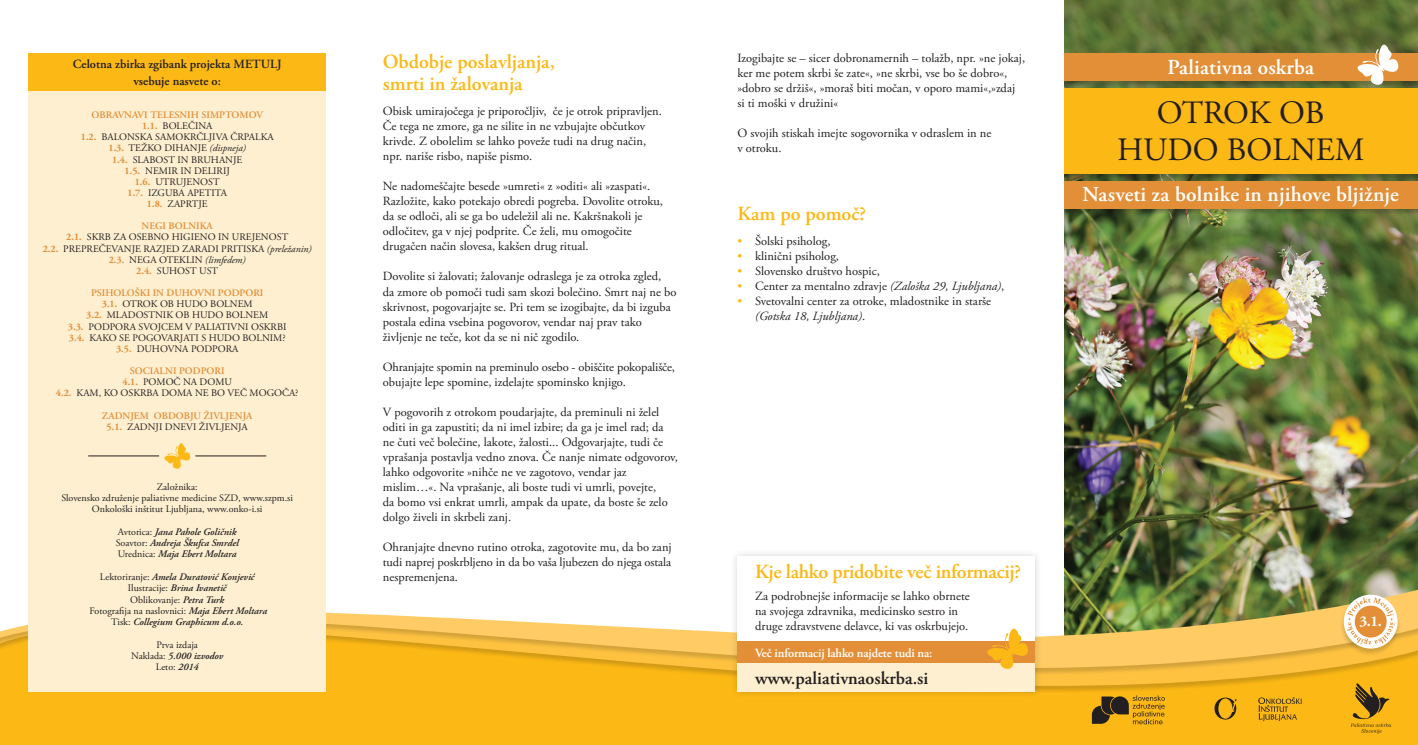
<style>
.page{position:relative;width:1418px;height:745px;background:#fff}
.page>*{position:absolute;margin:0;border:0;box-sizing:border-box;transform-origin:0 0}
.t1{font:32.5px/37.5px "Adobe Garamond Pro";color:#231f20;text-align:center}
.t2{font:600 21.25px "Adobe Garamond Pro";letter-spacing:.01em;color:#fff}
.t3{font:600 20px/21.9px "Adobe Garamond Pro";color:#fcb814}
.t4{font:600 18.12px "Adobe Garamond Pro";color:#231f20}
.t5{font:700 15px "Adobe Garamond Pro";color:#fff}
.t6{font:12.5px/15px "Adobe Garamond Pro";color:#231f20}
.t7{font:600 12.5px "Adobe Garamond Pro";color:#231f20}
.t8{font:600 12.5px "Adobe Garamond Pro";letter-spacing:-.01em;color:#fff}
.t9{font:10px "Adobe Garamond Pro";color:#231f20}
.t10{font:italic 600 10px "Adobe Garamond Pro";color:#231f20}
.t11{font:600 10px "Adobe Garamond Pro";color:#e28f38}
.s1{font-weight:700;color:#e28f38}
.s2{font-style:italic}
.s3{font-weight:400;font-style:normal}
.s4{font-weight:600;font-style:italic}
.s5{color:#fcb814}
</style>
<div class="page">
<img style="left:1064px;top:0;width:353px;height:586px">
<div style="left:1059px;top:87px;width:358px;height:94px;background:#231f20;opacity:.3"></div>
<div style="left:1063px;top:88px;width:354px;height:86px;background:#fcb814"></div>
<div style="left:1059px;top:53px;width:358px;height:35px;background:#231f20;opacity:.3"></div>
<div style="left:1063px;top:53px;width:354px;height:28px;background:#e28f38"></div>
<div style="left:1059px;top:180px;width:358px;height:36px;background:#231f20;opacity:.3"></div>
<div style="left:1063px;top:181px;width:354px;height:27px;background:#e28f38"></div>
<svg style="left:1357px;top:44px;width:41px;height:41px"></svg>
<div style="left:1045px;top:0;width:18px;height:744px;background:#fff"></div>
<div style="left:0;top:701px;width:1417px;height:43px;background:#fcb814"></div>
<svg style="left:0;top:682px;width:1417px;height:19px;background:#fab718"></svg>
<svg style="left:0;top:586px;width:1417px;height:96px"></svg>
<svg style="left:1350px;top:682px;width:41px;height:51px;background:#c39016"></svg>
<svg style="left:1091px;top:695px;width:73px;height:28px;background:#a37918"></svg>
<svg style="left:1258px;top:696px;width:43px;height:24px"></svg>
<svg style="left:1214px;top:697px;width:22px;height:22px"></svg>
<div style="left:1339px;top:594px;width:62px;height:61px;background:#231f20;opacity:.2"></div>
<svg style="left:1343px;top:594px;width:54px;height:54px"></svg>
<svg style="left:1346px;top:597px;width:49px;height:47px"></svg>
<div style="left:730px;top:548px;width:312px;height:150px;background:#231f20;opacity:.2"></div>
<div style="left:737px;top:556px;width:298px;height:135px;background:#fff"></div>
<div style="left:737px;top:640px;width:298px;height:51px;background:#feefd0"></div>
<div style="left:737px;top:640px;width:298px;height:22px;background:#e28f38"></div>
<svg style="left:987px;top:628px;width:41px;height:40px"></svg>
<div style="left:28px;top:53px;width:298px;height:638px;background:#feefd0"></div>
<hr style="left:88px;top:455px;width:71px;height:1px;background:#231f20">
<hr style="left:195px;top:455px;width:71px;height:1px;background:#231f20">
<svg style="left:164px;top:443px;width:26px;height:25px"></svg>
<div style="left:28px;top:53px;width:298px;height:38px;background:#fcb814"></div>
<p class="t7" style="left:73px;top:57px;width:210px">Celotna zbirka zgibank projekta METULJ</p>
<p class="t7" style="left:133px;top:73px;width:89px">vsebuje nasvete o:</p>
<p class="t11" style="left:92px;top:109px;width:173px">OBRAVNAVI TELESNIH SIMPTOMOV</p>
<p class="t9" style="left:142px;top:120px;width:72px"><span class="s1">1.1.</span> BOLEČINA</p>
<p class="t9" style="left:81px;top:131px;width:194px"><span class="s1">1.2.</span> BALONSKA SAMOKRČLJIVA ČRPALKA</p>
<p class="t9" style="left:108px;top:142px;width:139px"><span class="s1">1.3.</span> TEŽKO DIHANJE <span class="s2">(dispneja)</span></p>
<p class="t9" style="left:112px;top:153px;width:132px"><span class="s1">1.4.</span> SLABOST IN BRUHANJE</p>
<p class="t9" style="left:125px;top:164px;width:107px"><span class="s1">1.5.</span> NEMIR IN DELIRIJ</p>
<p class="t9" style="left:135px;top:175px;width:86px"><span class="s1">1.6.</span> UTRUJENOST</p>
<p class="t9" style="left:127px;top:187px;width:101px"><span class="s1">1.7.</span> IZGUBA APETITA</p>
<p class="t9" style="left:147px;top:198px;width:62px"><span class="s1">1.8.</span> ZAPRTJE</p>
<p class="t11" style="left:142px;top:220px;width:73px">NEGI BOLNIKA</p>
<p class="t9" style="left:66px;top:231px;width:223px"><span class="s1">2.1.</span> SKRB ZA OSEBNO HIGIENO IN UREJENOST</p>
<p class="t9" style="left:43px;top:242px;width:270px"><span class="s1">2.2.</span> PREPREČEVANJE RAZJED ZARADI PRITISKA <span class="s2">(preležanin)</span></p>
<p class="t9" style="left:109px;top:253px;width:139px"><span class="s1">2.3.</span> NEGA OTEKLIN <span class="s2">(limfedem)</span></p>
<p class="t9" style="left:136px;top:264px;width:83px"><span class="s1">2.4.</span> SUHOST UST</p>
<p class="t11" style="left:91px;top:287px;width:174px">PSIHOLOŠKI IN DUHOVNI PODPORI</p>
<p class="t9" style="left:102px;top:298px;width:152px"><span class="s1">3.1.</span> OTROK OB HUDO BOLNEM</p>
<p class="t9" style="left:86px;top:309px;width:183px"><span class="s1">3.2.</span> MLADOSTNIK OB HUDO BOLNEM</p>
<p class="t9" style="left:68px;top:320px;width:220px"><span class="s1">3.3.</span> PODPORA SVOJCEM V PALIATIVNI OSKRBI</p>
<p class="t9" style="left:69px;top:331px;width:218px"><span class="s1">3.4.</span> KAKO SE POGOVARJATI S HUDO BOLNIM?</p>
<p class="t9" style="left:116px;top:342px;width:124px"><span class="s1">3.5.</span> DUHOVNA PODPORA</p>
<p class="t11" style="left:130px;top:365px;width:96px">SOCIALNI PODPORI</p>
<p class="t9" style="left:122px;top:376px;width:111px"><span class="s1">4.1.</span> POMOČ NA DOMU</p>
<p class="t9" style="left:56px;top:387px;width:244px"><span class="s1">4.2.</span> KAM, KO OSKRBA DOMA NE BO VEČ MOGOČA?</p>
<p class="t11" style="left:102px;top:409px;width:152px">ZADNJEM OBDOBJU ŽIVLJENJA</p>
<p class="t9" style="left:107px;top:420px;width:143px"><span class="s1">5.1.</span> ZADNJI DNEVI ŽIVLJENJA</p>
<p class="t9" style="left:157px;top:480px;width:42px">Založnika:</p>
<p class="t9" style="left:61px;top:491px;width:233px">Slovensko združenje paliativne medicine SZD, www.szpm.si</p>
<p class="t9" style="left:92px;top:503px;width:172px">Onkološki inštitut Ljubljana, www.onko-i.si</p>
<p class="t10" style="left:118px;top:525px;width:120px"><span class="s3">Avtorica:</span> Jana Pahole Goličnik</p>
<p class="t10" style="left:116px;top:537px;width:124px"><span class="s3">Soavtor:</span> Andreja Škufca Smrdel</p>
<p class="t10" style="left:118px;top:548px;width:120px"><span class="s3">Urednica:</span> Maja Ebert Moltara</p>
<p class="t10" style="left:100px;top:570px;width:156px"><span class="s3">Lektoriranje:</span> Amela Duratović Konjević</p>
<p class="t10" style="left:128px;top:582px;width:100px"><span class="s3">Ilustracije:</span> Brina Ivanetič</p>
<p class="t9" style="left:130px;top:593px;width:95px">Oblikovanje: <span class="s4">Petra Turk</span></p>
<p class="t9" style="left:90px;top:604px;width:179px">Fotografija na naslovnici: <span class="s4">Maja Ebert Moltara</span></p>
<p class="t10" style="left:111px;top:615px;width:133px"><span class="s3">Tisk:</span> Collegium Graphicum d.o.o.</p>
<p class="t9" style="left:156px;top:638px;width:43px">Prva izdaja</p>
<p class="t10" style="left:131px;top:649px;width:93px"><span class="s3">Naklada:</span> 5.000 izvodov</p>
<p class="t9" style="left:156px;top:660px;width:44px">Leto: <span class="s4">2014</span></p>
<p class="t3" style="left:383px;top:51px;width:173px">Obdobje poslavljanja, smrti in žalovanja</p>
<p class="t6" style="left:383px;top:104px;width:280px">Obisk umirajočega je priporočljiv, če je otrok pripravljen.<br>Če tega ne zmore, ga ne silite in ne vzbujajte občutkov krivde. Z obolelim se lahko poveže tudi na drug način, npr. nariše risbo, napiše pismo.</p>
<p class="t6" style="left:383px;top:179px;width:269px">Ne nadomeščajte besede »umreti« z »oditi« ali »zaspati«.</p>
<p class="t6" style="left:383px;top:194px;width:282px">Razložite, kako potekajo obredi pogreba. Dovolite otroku, da se odloči, ali se ga bo udeležil ali ne. Kakršnakoli je odločitev, ga v njej podprite. Če želi, mu omogočite drugačen način slovesa, kakšen drug ritual.</p>
<p class="t6" style="left:383px;top:269px;width:295px">Dovolite si žalovati; žalovanje odraslega je za otroka zgled,<br>da zmore ob pomoči tudi sam skozi bolečino. Smrt naj ne bo skrivnost, pogovarjajte se. Pri tem se izogibajte, da bi izguba postala edina vsebina pogovorov, vendar naj prav tako življenje ne teče, kot da se ni nič zgodilo.</p>
<p class="t6" style="left:383px;top:359px;width:294px">Ohranjajte spomin na preminulo osebo - obiščite pokopališče, obujajte lepe spomine, izdelajte spominsko knjigo.</p>
<p class="t6" style="left:383px;top:404px;width:296px">V pogovorih z otrokom poudarjajte, da preminuli ni želel oditi in ga zapustiti; da ni imel izbire; da ga je imel rad; da ne čuti več bolečine, lakote, žalosti... Odgovarjajte, tudi če vprašanja postavlja vedno znova. Če nanje nimate odgovorov, lahko odgovorite »nihče ne ve zagotovo, vendar jaz mislim…«. Na vprašanje, ali boste tudi vi umrli, povejte,<br>da bomo vsi enkrat umrli, ampak da upate, da boste še zelo dolgo živeli in skrbeli zanj.</p>
<p class="t6" style="left:383px;top:539px;width:290px;text-align:justify">Ohranjajte dnevno rutino otroka, zagotovite mu, da bo zanj tudi naprej poskrbljeno in da bo vaša ljubezen do njega ostala nespremenjena.</p>
<p class="t6" style="left:737px;top:51px;width:289px">Izogibajte se – sicer dobronamernih – tolažb, npr. »ne jokaj, ker me potem skrbi še zate«, »ne skrbi, vse bo še dobro«, »dobro se držiš«, »moraš biti močan, v oporo mami«,»zdaj si ti moški v družini«</p>
<p class="t6" style="left:737px;top:126px;width:255px">O svojih stiskah imejte sogovornika v odraslem in ne v otroku.</p>
<p class="t3" style="left:737px;top:202px;width:130px">Kam po pomoč?</p>
<p class="t6" style="left:737px;top:234px;width:95px"><span class="s5">•</span> Šolski psiholog,</p>
<p class="t6" style="left:737px;top:249px;width:103px"><span class="s5">•</span> klinični psiholog,</p>
<p class="t6" style="left:737px;top:264px;width:144px"><span class="s5">•</span> Slovensko društvo hospic,</p>
<p class="t6" style="left:737px;top:279px;width:268px"><span class="s5">•</span> Center za mentalno zdravje <span class="s2">(Zaloška 29, Ljubljana)</span>,</p>
<p class="t6" style="left:755px;top:294px;width:237px;text-indent:-18px"><span class="s5">•</span> Svetovalni center za otroke, mladostnike in starše <span class="s2">(Gotska 18, Ljubljana)</span>.</p>
<p class="t2" style="left:1167px;top:55px;width:148px">Paliativna oskrba</p>
<p class="t1" style="left:1117px;top:95px;width:249px">OTROK OB<br>HUDO BOLNEM</p>
<p class="t2" style="left:1082px;top:182px;width:318px">Nasveti za bolnike in njihove bljižnje</p>
<p class="t3" style="left:755px;top:560px;width:267px">Kje lahko pridobite več informacij?</p>
<p class="t6" style="left:755px;top:588px;width:216px">Za podrobnejše informacije se lahko obrnete na svojega zdravnika, medicinsko sestro in druge zdravstvene delavce, ki vas oskrbujejo.</p>
<p class="t4" style="left:755px;top:667px;width:175px">www.paliativnaoskrba.si</p>
<p class="t8" style="left:755px;top:645px;width:179px">Več informacij lahko najdete tudi na:</p>
<p class="t5" style="left:1359px;top:612px;width:24px">3.1.</p>
</div>
